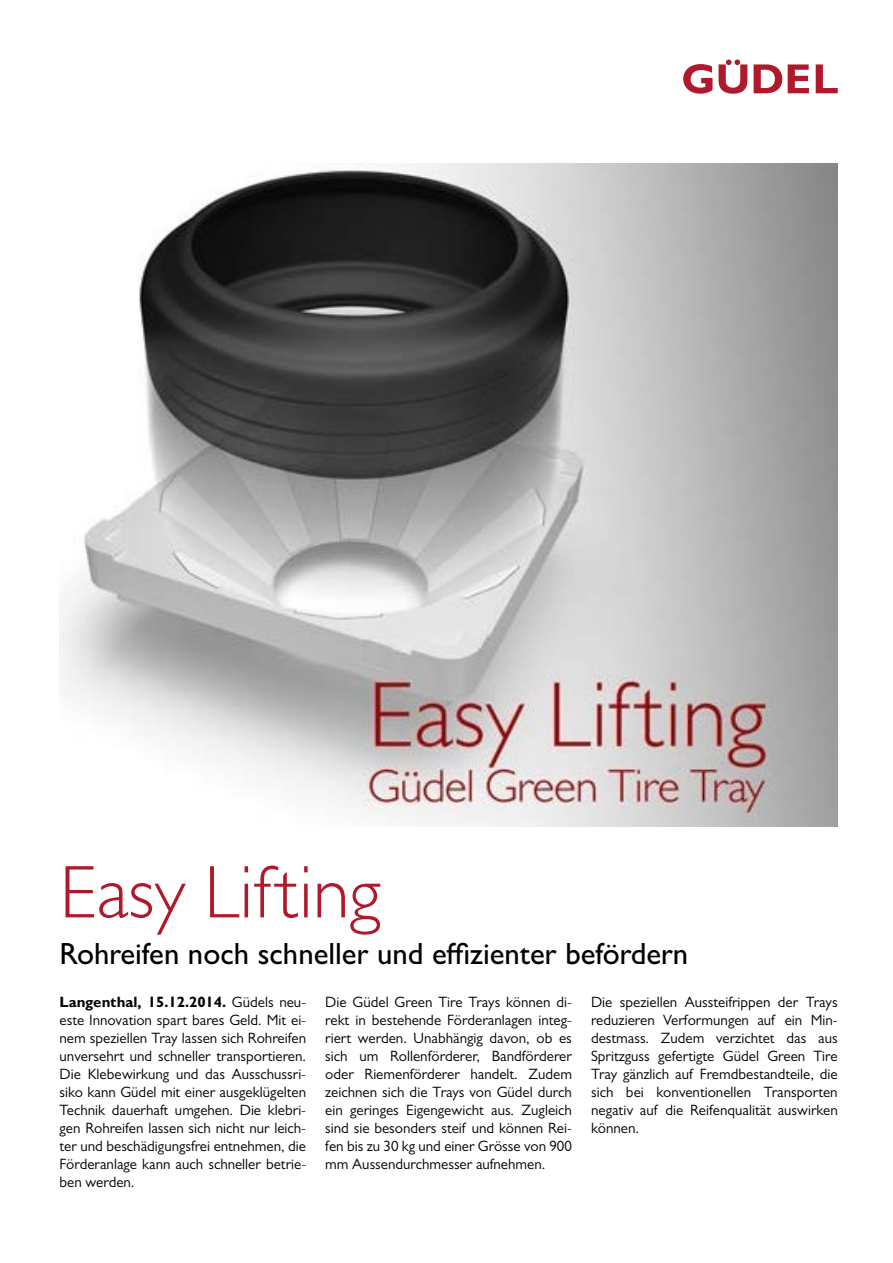
<style>
.page{position:relative;width:893px;height:1263px;background:#fff}
.page>*{position:absolute;margin:0;border:0;box-sizing:border-box;transform-origin:0 0}
.t1{font:300 75px "Gill Sans MT Pro";color:#b0182b}
.t2{font:500 30.75px "Gill Sans MT Pro";color:#000}
.t3{font:15px/18px "Gill Sans MT Pro";color:#000;text-align:justify}
.s1{font-weight:700}
</style>
<div class="page">
<svg style="left:683px;top:64px;width:30px;height:30px"></svg>
<svg style="left:754px;top:64px;width:28px;height:29px"></svg>
<svg style="left:788px;top:64px;width:21px;height:29px"></svg>
<svg style="left:816px;top:64px;width:22px;height:29px"></svg>
<svg style="left:719px;top:60px;width:28px;height:34px"></svg>
<img style="left:60px;top:164px;width:778px;height:662px">
<h1 class="t1" style="left:60px;top:847px;width:323px">Easy Lifting</h1>
<h2 class="t2" style="left:60px;top:935px;width:630px">Rohreifen noch schneller und effizienter befördern</h2>
<p class="t3" style="left:325px;top:993px;width:248px">Die Güdel Green Tire Trays können di&shy;rekt in bestehende Förderanlagen integ&shy;riert werden. Unabhängig davon, ob es sich um Rollenförderer, Bandförderer oder Riemenförderer handelt. Zudem zeichnen sich die Trays von Güdel durch ein geringes Eigengewicht aus. Zugleich sind sie besonders steif und können Rei&shy;fen bis zu 30 kg und einer Grösse von 900 mm Aussendurchmesser aufnehmen.</p>
<p class="t3" style="left:591px;top:993px;width:248px">Die speziellen Aussteifrippen der Trays reduzieren Verformungen auf ein Min&shy;destmass. Zudem verzichtet das aus Spritzguss gefertigte Güdel Green Tire Tray gänzlich auf Fremdbestandteile, die sich bei konventionellen Transporten negativ auf die Reifenqualität auswirken können.</p>
<p class="t3" style="left:60px;top:993px;width:248px"><span class="s1">Langenthal, 15.12.2014.</span> Güdels neu&shy;este Innovation spart bares Geld. Mit ei&shy;nem speziellen Tray lassen sich Rohreifen unversehrt und schneller transportieren.<br>Die Klebewirkung und das Ausschussri&shy;siko kann Güdel mit einer ausgeklügelten Technik dauerhaft umgehen. Die klebri&shy;gen Rohreifen lassen sich nicht nur leich&shy;ter und beschädigungsfrei entnehmen, die Förderanlage kann auch schneller betrie&shy;ben werden.</p>
</div>
